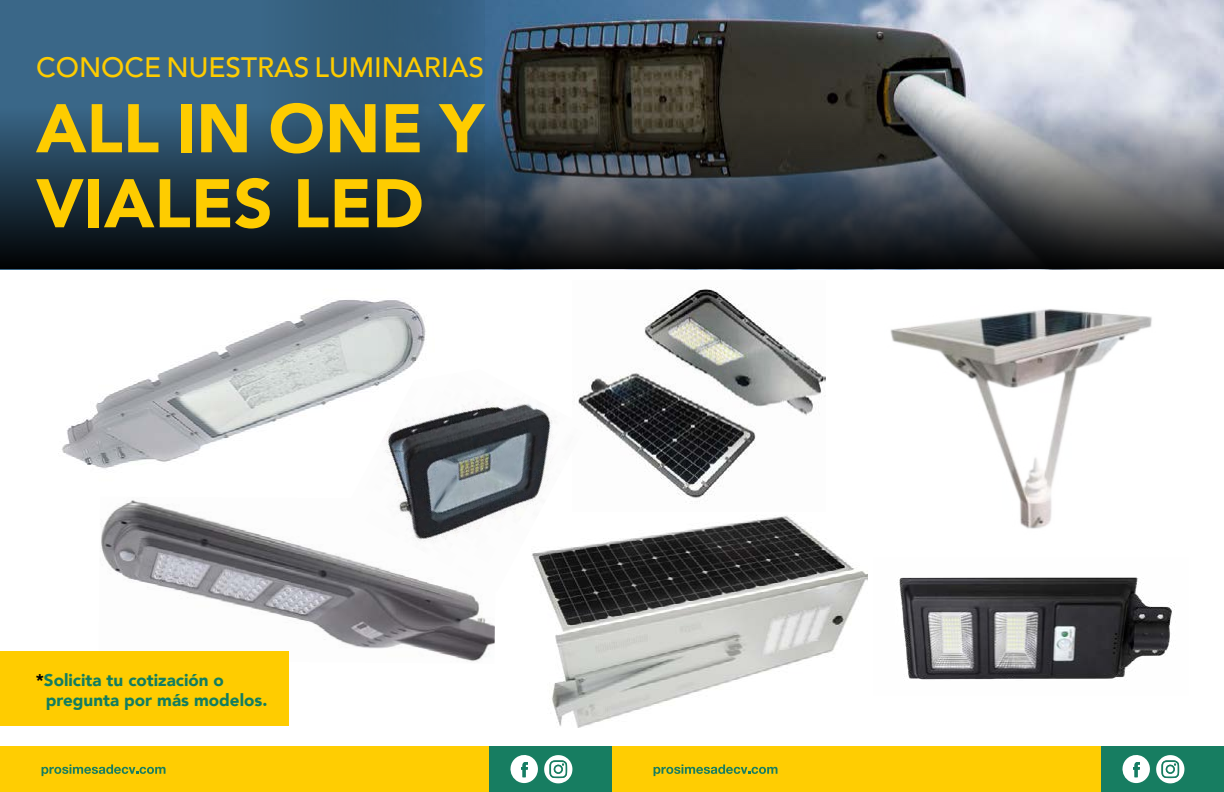
<style>
.page{position:relative;width:1224px;height:792px;background:#fff}
.page>*{position:absolute;margin:0;border:0;box-sizing:border-box;transform-origin:0 0}
.t1{font:900 68px/75px "Avenir";color:#fecc00}
.t2{font:500 28px "Avenir";color:#fecc00}
.t3{font:900 17px/20.4px "Avenir";color:#127d61}
.s1{color:#020304}
</style>
<div class="page">
<img style="left:58px;top:300px;width:368px;height:169px">
<div style="left:0;top:747px;width:596px;height:45px;background:#ffcd02"></div>
<svg style="left:42px;top:764px;width:123px;height:12px"></svg>
<div style="left:490px;top:747px;width:122px;height:45px;background:#177d61"></div>
<svg style="left:510px;top:755px;width:28px;height:28px"></svg>
<svg style="left:544px;top:755px;width:28px;height:28px"></svg>
<img style="left:484px;top:0;width:740px;height:108px">
<img style="left:890px;top:309px;width:262px;height:220px">
<div style="left:612px;top:747px;width:596px;height:45px;background:#ffcd02"></div>
<svg style="left:654px;top:764px;width:123px;height:12px"></svg>
<div style="left:1102px;top:747px;width:122px;height:45px;background:#177d61"></div>
<svg style="left:1122px;top:755px;width:28px;height:28px"></svg>
<svg style="left:1156px;top:755px;width:28px;height:28px"></svg>
<div style="left:0;top:0;width:484px;height:269px;background:linear-gradient(to right,#3c6a8b,#335c7c)"></div>
<svg style="left:0;top:108px;width:1224px;height:161px;background:#354048"></svg>
<img style="left:586px;top:287px;width:240px;height:215px">
<img style="left:99px;top:500px;width:396px;height:162px">
<img style="left:546px;top:515px;width:321px;height:213px">
<img style="left:899px;top:577px;width:276px;height:103px">
<img style="left:345px;top:369px;width:241px;height:222px">
<div style="left:0;top:652px;width:289px;height:74px;background:#fc0"></div>
<h2 class="t2" style="left:36px;top:43px;width:450px">CONOCE NUESTRAS LUMINARIAS</h2>
<h1 class="t1" style="left:36px;top:89px;width:450px">ALL IN ONE Y<br>VIALES LED</h1>
<p class="t3" style="left:46px;top:669px;width:223px;text-indent:-10px"><span class="s1">*</span>Solicita tu cotización o pregunta por más modelos.</p>
</div>
